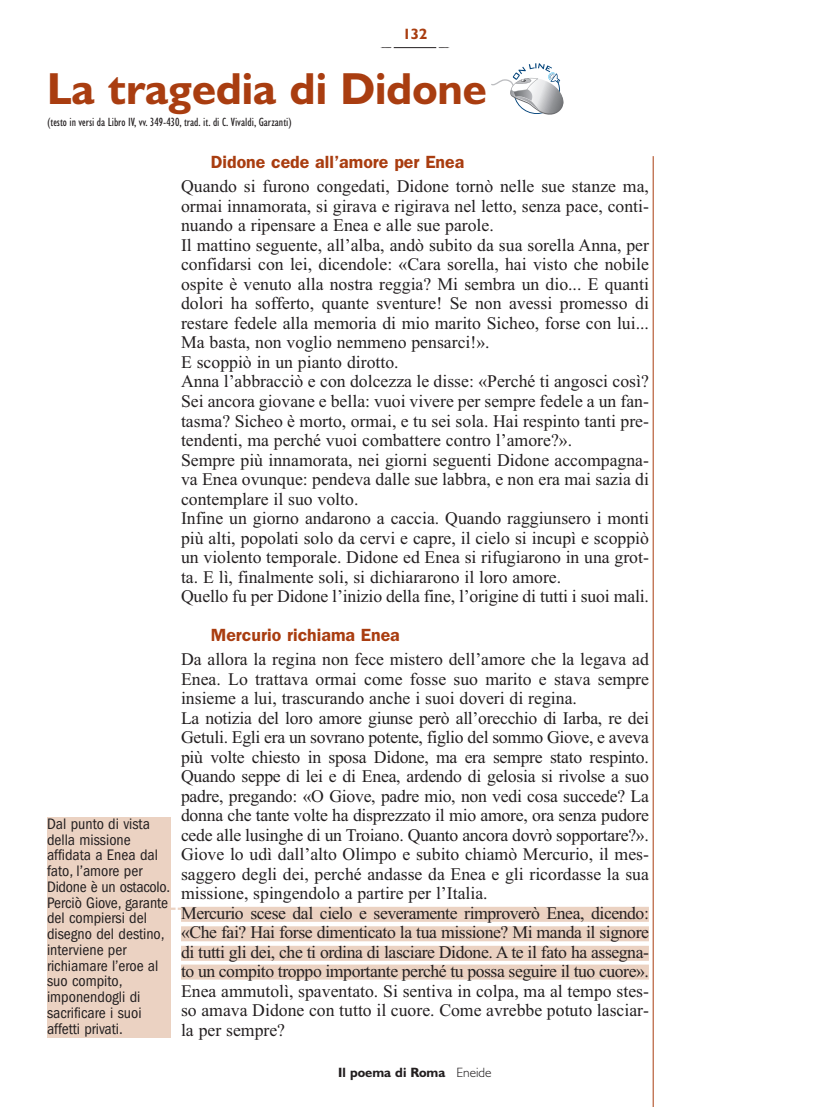
<style>
.page{position:relative;width:829px;height:1107px;background:#fff}
.page>*{position:absolute;margin:0;border:0;box-sizing:border-box;transform-origin:0 0}
.t1{font:700 45px "Humanist 521 BT";color:#a93d10}
.t2{font:17.7px/19.5px "Times";color:#231f20}
.t3{font:600 17.7px "Franklin Gothic";color:#a93d10}
.t4{font:condensed 15.75px/15.8px "Franklin Gothic";color:#231f20}
.t5{font:700 15px "Humanist 521 BT";color:#a93d10}
.t6{font:700 13.5px "Humanist 521 BT";color:#231f20}
.t7{font:condensed 12px "Humanist 521 BT";color:#231f20}
.s1{font-weight:300}
</style>
<div class="page">
<div style="left:181px;top:926px;width:468px;height:15px;background:#ebd2c2"></div>
<div style="left:181px;top:906px;width:468px;height:15px;background:#ebd2c2"></div>
<div style="left:181px;top:945px;width:468px;height:15px;background:#ebd2c2"></div>
<div style="left:181px;top:964px;width:468px;height:15px;background:#ebd2c2"></div>
<div style="left:47px;top:816px;width:123px;height:221px;background:#ebd2c2"></div>
<svg style="left:170px;top:907px;width:11px;height:2px"></svg>
<hr style="left:394px;top:47px;width:42px;height:1px;background:#231f20">
<svg style="left:438px;top:47px;width:12px;height:1px"></svg>
<hr style="left:653px;top:156px;width:1px;height:950px;background:#a93d10">
<svg style="left:491px;top:63px;width:72px;height:52px"></svg>
<p class="t5" style="left:403px;top:28px;width:26px">132</p>
<h1 class="t1" style="left:47px;top:73px;width:441px">La tragedia di Didone</h1>
<p class="t7" style="left:47px;top:118px;width:246px">(testo in versi da Libro IV, vv. 349-430, trad. it. di C. Vivaldi, Garzanti)</p>
<p class="t3" style="left:211px;top:156px;width:255px">Didone cede all’amore per Enea</p>
<p class="t2" style="left:181px;top:178px;width:469px">Quando si furono congedati, Didone tornò nelle sue stanze ma, ormai innamorata, si girava e rigirava nel letto, senza pace, conti&shy;nuando a ripensare a Enea e alle sue parole.<br>Il mattino seguente, all’alba, andò subito da sua sorella Anna, per confidarsi con lei, dicendole: «Cara sorella, hai visto che nobile ospite è venuto alla nostra reggia? Mi sembra un dio... E quanti dolori ha sofferto, quante sventure! Se non avessi promesso di restare fedele alla memoria di mio marito Sicheo, forse con lui...<br>Ma basta, non voglio nemmeno pensarci!».<br>E scoppiò in un pianto dirotto.<br>Anna l’abbracciò e con dolcezza le disse: «Perché ti angosci così?<br>Sei ancora giovane e bella: vuoi vivere per sempre fedele a un fan&shy;tasma? Sicheo è morto, ormai, e tu sei sola. Hai respinto tanti pre&shy;tendenti, ma perché vuoi combattere contro l’amore?».<br>Sempre più innamorata, nei giorni seguenti Didone accompagna&shy;va Enea ovunque: pendeva dalle sue labbra, e non era mai sazia di contemplare il suo volto.<br>Infine un giorno andarono a caccia. Quando raggiunsero i monti più alti, popolati solo da cervi e capre, il cielo si incupì e scoppiò un violento temporale. Didone ed Enea si rifugiarono in una grot&shy;ta. E lì, finalmente soli, si dichiararono il loro amore.<br>Quello fu per Didone l’inizio della fine, l’origine di tutti i suoi mali.</p>
<p class="t3" style="left:211px;top:629px;width:190px">Mercurio richiama Enea</p>
<p class="t2" style="left:181px;top:651px;width:469px">Da allora la regina non fece mistero dell’amore che la legava ad Enea. Lo trattava ormai come fosse suo marito e stava sempre insieme a lui, trascurando anche i suoi doveri di regina.<br>La notizia del loro amore giunse però all’orecchio di Iarba, re dei Getuli. Egli era un sovrano potente, figlio del sommo Giove, e aveva più volte chiesto in sposa Didone, ma era sempre stato respinto.<br>Quando seppe di lei e di Enea, ardendo di gelosia si rivolse a suo padre, pregando: «O Giove, padre mio, non vedi cosa succede? La donna che tante volte ha disprezzato il mio amore, ora senza pudore cede alle lusinghe di un Troiano. Quanto ancora dovrò sopportare?».<br>Giove lo udì dall’alto Olimpo e subito chiamò Mercurio, il mes&shy;saggero degli dei, perché andasse da Enea e gli ricordasse la sua missione, spingendolo a partire per l’Italia.<br>Mercurio scese dal cielo e severamente rimproverò Enea, dicendo: «Che fai? Hai forse dimenticato la tua missione? Mi manda il signore di tutti gli dei, che ti ordina di lasciare Didone. A te il fato ha assegna&shy;to un compito troppo importante perché tu possa seguire il tuo cuore».<br>Enea ammutolì, spaventato. Si sentiva in colpa, ma al tempo stes&shy;so amava Didone con tutto il cuore. Come avrebbe potuto lasciar&shy;la per sempre?</p>
<p class="t4" style="left:47px;top:816px;width:125px">Dal punto di vista della missione affidata a Enea dal fato, l’amore per<br>Didone è un ostacolo.<br>Perciò Giove, garante del compiersi del disegno del destino, interviene per richiamare l’eroe al suo compito, imponendogli di sacrificare i suoi affetti privati.</p>
<p class="t6" style="left:338px;top:1067px;width:155px">Il poema di Roma <span class="s1">Eneide</span></p>
</div>
